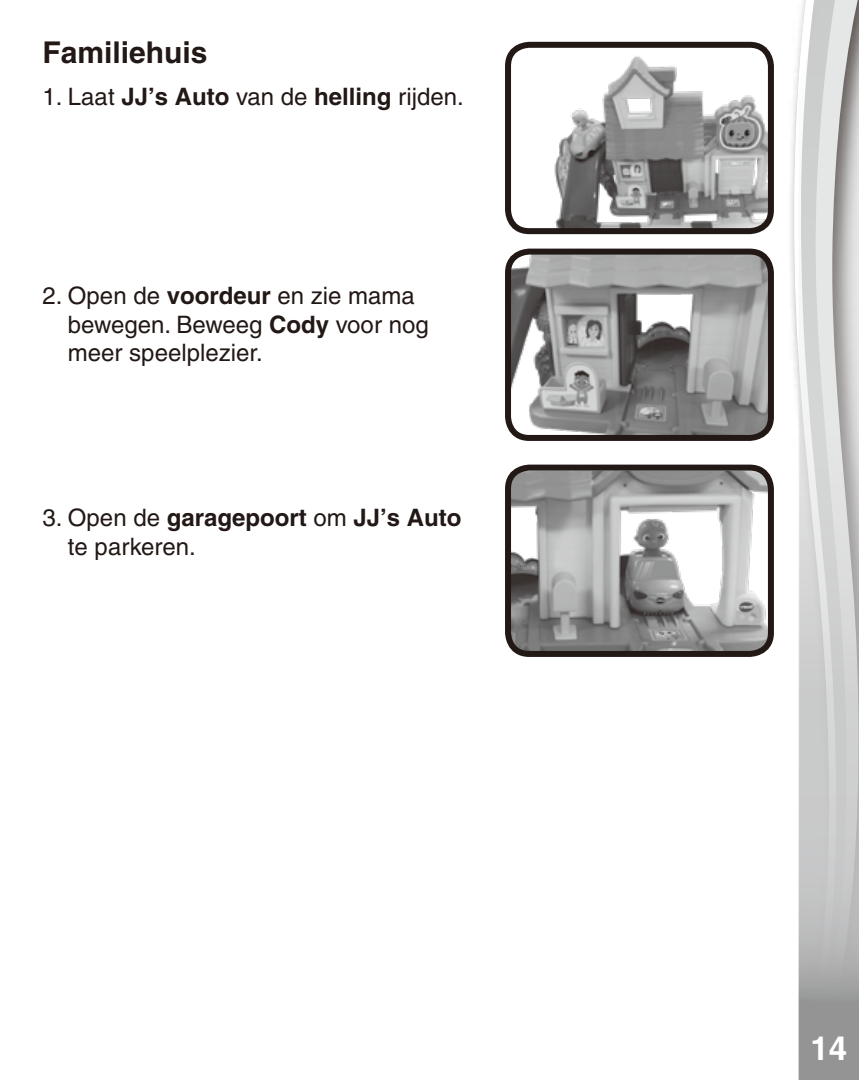
<style>
.page{position:relative;width:859px;height:1080px;background:#fff}
.page>*{position:absolute;margin:0;border:0;box-sizing:border-box;transform-origin:0 0}
.t1{font:700 33px "Helvetica";color:#fff}
.t2{font:700 30px "Helvetica";color:#221815}
.t3{font:500 24px/28.8px "Helvetica";color:#221815}
.s1{font-weight:700}
</style>
<div class="page">
<svg style="left:793px;top:39px;width:6px;height:1041px"></svg>
<svg style="left:799px;top:0;width:60px;height:1080px;background:#c9c9c9"></svg>
<div style="left:741px;top:1029px;width:57px;height:51px;background:#fff"></div>
<img style="left:512px;top:49px;width:255px;height:178px">
<div style="left:505px;top:42px;width:269px;height:192px;border:6px solid #221815;border-radius:21px"></div>
<img style="left:512px;top:256px;width:255px;height:178px">
<div style="left:505px;top:249px;width:269px;height:192px;border:6px solid #221815;border-radius:21px"></div>
<img style="left:512px;top:472px;width:255px;height:178px">
<div style="left:505px;top:465px;width:269px;height:192px;border:6px solid #221815;border-radius:21px"></div>
<p class="t2" style="left:42px;top:34px;width:167px">Familiehuis</p>
<p class="t3" style="left:42px;top:82px;width:423px">1. Laat <span class="s1">JJ’s Auto</span> van de <span class="s1">helling</span> rijden.</p>
<p class="t3" style="left:68px;top:281px;width:362px;text-indent:-26px">2. Open de <span class="s1">voordeur</span> en zie mama bewegen. Beweeg <span class="s1">Cody</span> voor nog meer speelplezier.</p>
<p class="t3" style="left:68px;top:503px;width:395px;text-indent:-26px">3. Open de <span class="s1">garagepoort</span> om <span class="s1">JJ’s Auto </span>te parkeren.</p>
<h1 class="t1" style="left:813px;top:1021px;width:40px">14<sup>14</sup></h1>
<h1 class="t1" style="left:810px;top:1029px;width:38px">14</h1>
</div>
